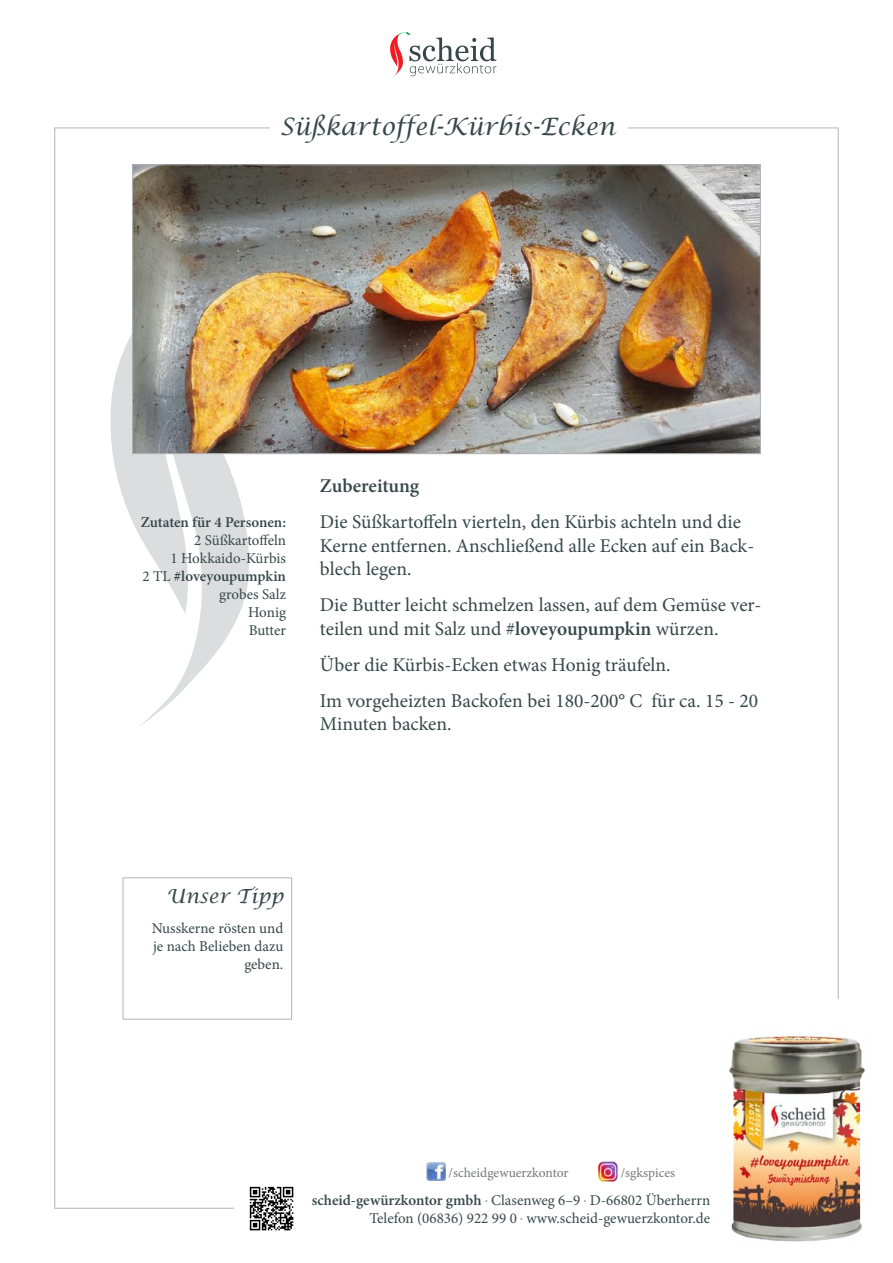
<style>
.page{position:relative;width:893px;height:1263px;background:#fff}
.page>*{position:absolute;margin:0;border:0;box-sizing:border-box;transform-origin:0 0}
.t1{font:italic 24px "Lucida Calligraphy";color:#36474a}
.t2{font:19.5px/23.4px "Minion Pro";color:#36474a}
.t3{font:600 19.5px "Minion Pro";letter-spacing:-.005em;color:#36474a}
.t4{font:italic 19.5px "Lucida Calligraphy";color:#36474a}
.t5{font:15px/18px "Minion Pro";color:#36474a;text-align:right}
.t6{font:600 15px "Minion Pro";letter-spacing:-.005em;color:#36474a}
.t7{font:13.5px "Minion Pro";color:#77787b}
.s1{font-weight:600}
.s2{font-family:"Myriad Pro";font-weight:300}
</style>
<div class="page">
<svg style="left:110px;top:334px;width:141px;height:392px"></svg>
<img style="left:427px;top:1162px;width:19px;height:19px">
<svg style="left:249px;top:1186px;width:45px;height:45px"></svg>
<svg style="left:250px;top:1187px;width:43px;height:43px;background:#767676"></svg>
<img style="left:729px;top:1036px;width:136px;height:206px">
<div style="left:123px;top:877px;width:169px;height:142px;border:1px solid #b1b4b6"></div>
<img style="left:134px;top:166px;width:625px;height:286px">
<div style="left:132px;top:164px;width:629px;height:290px;border:1px solid #b1b4b6"></div>
<svg style="left:390px;top:32px;width:106px;height:45px"></svg>
<img style="left:598px;top:1161px;width:20px;height:21px">
<p class="t1" style="left:280px;top:112px;width:337px">Süßkartoffel-Kürbis-Ecken</p>
<p class="t6" style="left:141px;top:511px;width:147px">Zutaten für 4 Personen:</p>
<p class="t5" style="left:143px;top:531px;width:145px">2 Süßkartoffeln<br>1 Hokkaido-Kürbis<br>2 TL <span class="s1">#loveyoupumpkin </span>grobes Salz<br>Honig<br>Butter</p>
<p class="t3" style="left:320px;top:472px;width:101px">Zubereitung</p>
<p class="t2" style="left:320px;top:510px;width:436px">Die Süßkartoffeln vierteln, den Kürbis achteln und die<br>Kerne entfernen. Anschließend alle Ecken auf ein Back&shy;blech legen.</p>
<p class="t2" style="left:320px;top:593px;width:443px">Die Butter leicht schmelzen lassen, auf dem Gemüse ver&shy;teilen und mit Salz und #<span class="s1">loveyoupumpkin</span> würzen.</p>
<p class="t2" style="left:320px;top:646px;width:440px;line-height:36.2px">Über die Kürbis-Ecken etwas Honig träufeln.<br>Im vorgeheizten Backofen bei 180-200° C für ca. 15 - 20</p>
<p class="t2" style="left:320px;top:712px;width:133px">Minuten backen.</p>
<p class="t4" style="left:166px;top:884px;width:118px">Unser Tipp</p>
<p class="t5" style="left:152px;top:919px;width:133px">Nusskerne rösten und je nach Belieben dazu geben.</p>
<p class="t7" style="left:449px;top:1163px;width:121px">/scheidgewuerzkontor</p>
<p class="t7" style="left:621px;top:1163px;width:56px">/sgkspices</p>
<p class="t5" style="left:312px;top:1191px;width:400px"><span class="s1">scheid-gewürzkontor gmbh</span> <span class="s2">·</span> Clasenweg 6–9 <span class="s2">·</span> D-66802 Überherrn<br>Telefon (06836) 922 99 0 <span class="s2">·</span> www.scheid-gewuerzkontor.de</p>
</div>
